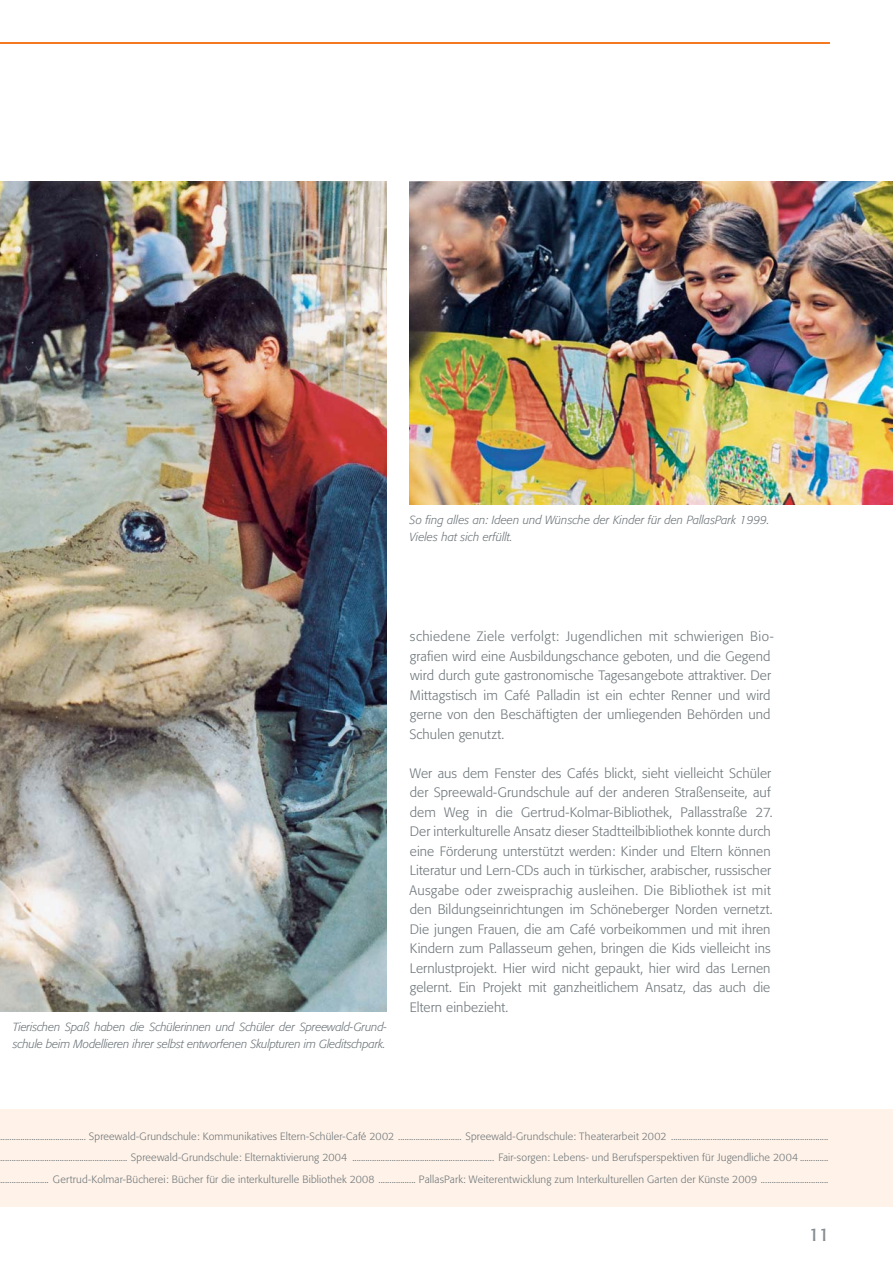
<style>
.page{position:relative;width:893px;height:1263px;background:#fff}
.page>*{position:absolute;margin:0;border:0;box-sizing:border-box;transform-origin:0 0}
.t1{font:18px "Formata";color:#858d91}
.t2{font:300 13.5px/19.5px "Formata";letter-spacing:.01em;color:#6e767a}
.t3{font:italic 300 11.7px/16.5px "Formata";letter-spacing:-.015em;color:#6e767a}
.t4{font:300 10.5px/21.8px "Formata";letter-spacing:.015em;color:#6e767a;text-align:justify}
</style>
<div class="page">
<hr style="left:0;top:43px;width:829px;height:1px;background:#f47920">
<img style="left:0;top:182px;width:387px;height:830px">
<img style="left:410px;top:182px;width:483px;height:323px">
<div style="left:0;top:1109px;width:893px;height:98px;background:#fff2e8"></div>
<p class="t3" style="left:410px;top:513px;width:361px">So fing alles an: Ideen und Wünsche der Kinder für den PallasPark 1999.<br>Vieles hat sich erfüllt.</p>
<p class="t3" style="left:13px;top:1020px;width:376px">Tierischen Spaß haben die Schülerinnen und Schüler der Spreewald-Grund&shy;schule beim Modellieren ihrer selbst entworfenen Skulpturen im Gleditschpark.</p>
<p class="t2" style="left:409px;top:628px;width:366px">schiedene Ziele verfolgt: Jugendlichen mit schwierigen Bio&shy;grafien wird eine Ausbildungschance geboten, und die Gegend wird durch gute gastronomische Tagesangebote attraktiver. Der Mittagstisch im Café Palladin ist ein echter Renner und wird gerne von den Beschäftigten der umliegenden Behörden und Schulen genutzt.</p>
<p class="t2" style="left:409px;top:764px;width:365px">Wer aus dem Fenster des Cafés blickt, sieht vielleicht Schüler der Spreewald-Grundschule auf der anderen Straßenseite, auf dem Weg in die Gertrud-Kolmar-Bibliothek, Pallasstraße 27.<br>Der interkulturelle Ansatz dieser Stadtteilbibliothek konnte durch eine Förderung unterstützt werden: Kinder und Eltern können Literatur und Lern-CDs auch in türkischer, arabischer, russischer Ausgabe oder zweisprachig ausleihen. Die Bibliothek ist mit den Bildungseinrichtungen im Schöneberger Norden vernetzt.<br>Die jungen Frauen, die am Café vorbeikommen und mit ihren Kindern zum Pallasseum gehen, bringen die Kids vielleicht ins Lernlustprojekt. Hier wird nicht gepaukt, hier wird das Lernen gelernt. Ein Projekt mit ganzheitlichem Ansatz, das auch die Eltern einbezieht.</p>
<p class="t4" style="left:1px;top:1126px;width:829px">....................................... Spreewald-Grundschule: Kommunikatives Eltern-Schüler-Café 2002 ............................. Spreewald-Grundschule: Theaterarbeit 2002 ........................................................................ .......................................................... Spreewald-Grundschule: Elternaktivierung 2004 ................................................................. Fair-sorgen: Lebens- und Berufsperspektiven für Jugendliche 2004 ............. ...................... Gertrud-Kolmar-Bücherei: Bücher für die interkulturelle Bibliothek 2008 ................. PallasPark: Weiterentwicklung zum Interkulturellen Garten der Künste 2009 ...............................</p>
<h1 class="t1" style="left:809px;top:1227px;width:22px">11</h1>
</div>
